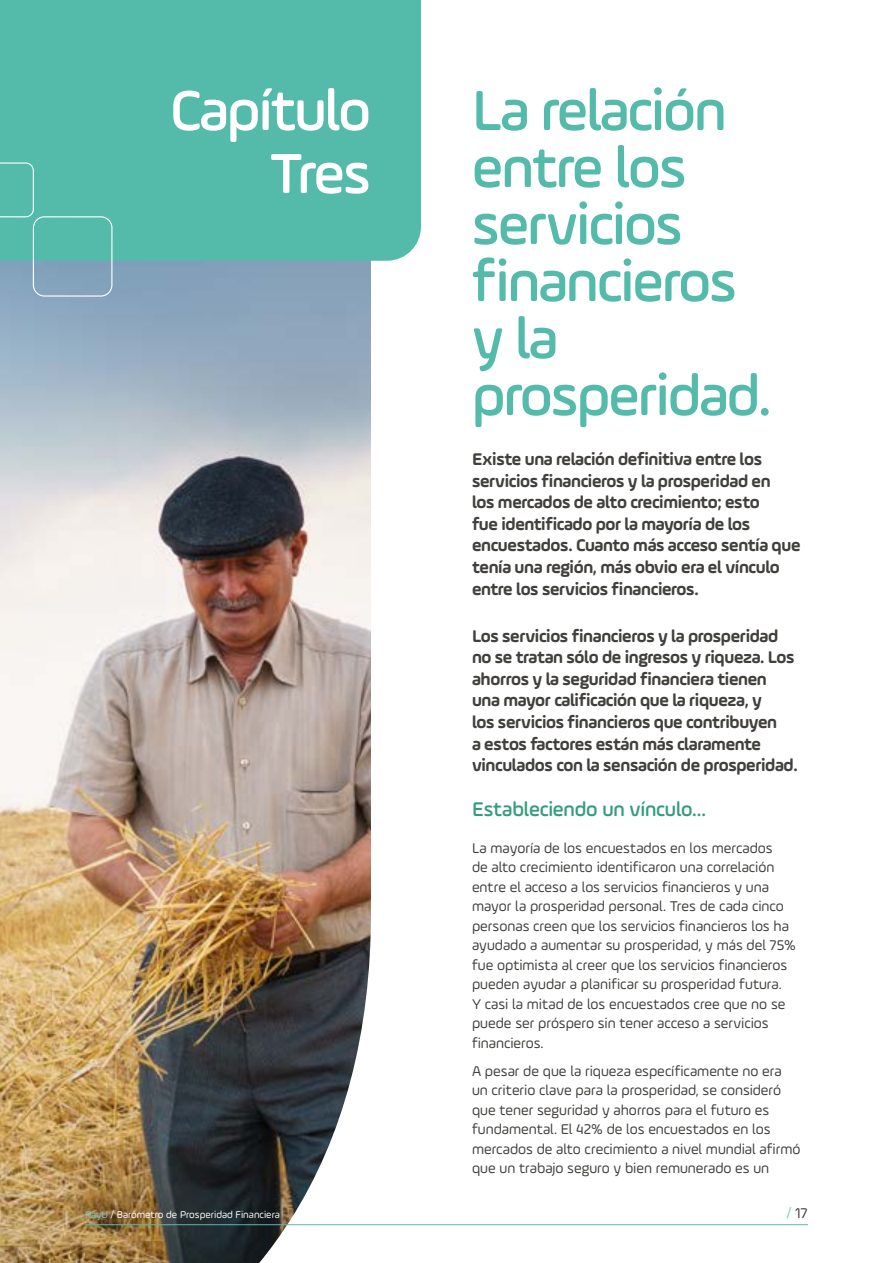
<style>
.page{position:relative;width:893px;height:1263px;background:#fff}
.page>*{position:absolute;margin:0;border:0;box-sizing:border-box;transform-origin:0 0}
.t1{font:500 60px/57px "Ample Soft";letter-spacing:-.03em;color:#54bbab}
.t2{font:500 60px/63px "Ample Soft";letter-spacing:-.03em;color:#fff;text-align:right}
.t3{font:500 21px "Ample Soft";letter-spacing:-.01em;color:#339d79}
.t4{font:700 18px/21.6px "Ample Soft";letter-spacing:-.02em;color:#42403d}
.t5{font:15px/19.5px "Ample Soft";color:#42403d}
.t6{font:10.5px "Ample Soft";color:#fff}
.s1{color:#76c9bc}
</style>
<div class="page">
<img style="left:0;top:261px;width:371px;height:1002px">
<div style="left:0;top:0;width:421px;height:261px;background:#54bbab"></div>
<svg style="left:0;top:162px;width:113px;height:135px;background:#65b6b1"></svg>
<hr style="left:85px;top:1224px;width:723px;height:1px;background:#54bbab">
<h1 class="t2" style="left:170px;top:78px;width:202px">Capítulo<br>Tres</h1>
<h1 class="t1" style="left:472px;top:81px;width:301px">La relación entre los servicios financieros y la prosperidad.</h1>
<p class="t4" style="left:472px;top:448px;width:330px">Existe una relación definitiva entre los servicios financieros y la prosperidad en<br>los mercados de alto crecimiento; esto<br>fue identificado por la mayoría de los encuestados. Cuanto más acceso sentía que tenía una región, más obvio era el vínculo entre los servicios financieros.</p>
<p class="t4" style="left:472px;top:625px;width:327px">Los servicios financieros y la prosperidad no se tratan sólo de ingresos y riqueza. Los ahorros y la seguridad financiera tienen una mayor calificación que la riqueza, y<br>los servicios financieros que contribuyen<br>a estos factores están más claramente vinculados con la sensación de prosperidad.</p>
<h2 class="t3" style="left:472px;top:797px;width:236px">Estableciendo un vínculo...</h2>
<p class="t5" style="left:472px;top:838px;width:325px">La mayoría de los encuestados en los mercados<br>de alto crecimiento identificaron una correlación entre el acceso a los servicios financieros y una mayor la prosperidad personal. Tres de cada cinco personas creen que los servicios financieros los ha ayudado a aumentar su prosperidad, y más del 75% fue optimista al creer que los servicios financieros pueden ayudar a planificar su prosperidad futura.<br>Y casi la mitad de los encuestados cree que no se puede ser próspero sin tener acceso a servicios financieros.</p>
<p class="t5" style="left:472px;top:1061px;width:330px">A pesar de que la riqueza específicamente no era un criterio clave para la prosperidad, se consideró que tener seguridad y ahorros para el futuro es fundamental. El 42% de los encuestados en los mercados de alto crecimiento a nivel mundial afirmó que un trabajo seguro y bien remunerado es un</p>
<p class="t6" style="left:85px;top:1208px;width:196px"><span class="s1">PayU</span> / Barómetro de Prosperidad Financiera</p>
<p class="t5" style="left:787px;top:1203px;width:22px"><span class="s1">/</span> 17</p>
</div>
